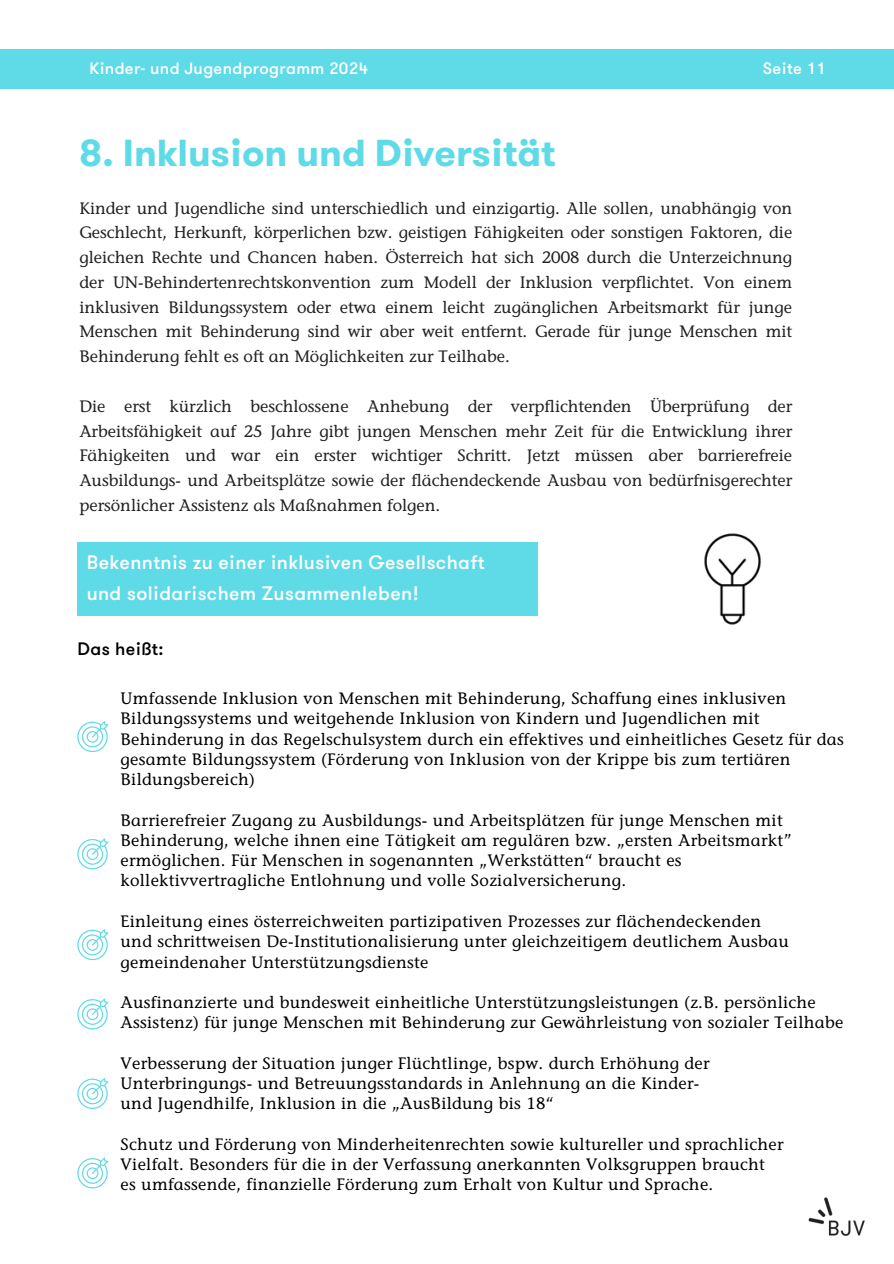
<style>
.page{position:relative;width:894px;height:1264px;background:#fff}
.page>*{position:absolute;margin:0;border:0;box-sizing:border-box;transform-origin:0 0}
.t1{font:700 37.5px "GT Walsheim";color:#5fdae7}
.t2{font:500 19.5px/31.5px "GT Walsheim";letter-spacing:.02em;color:#fff}
.t3{font:500 18px "GT Walsheim";letter-spacing:.02em;color:#000}
.t4{font:500 16.5px/20.2px "Stone Informal Std";letter-spacing:.02em;color:#000}
.t5{font:500 16.5px/24.8px "Stone Informal Std";color:#222;text-align:justify}
.t6{font:500 16.5px "GT Walsheim";letter-spacing:.02em;color:#fff}
</style>
<div class="page">
<img style="left:808px;top:1197px;width:57px;height:40px">
<div style="left:0;top:49px;width:893px;height:40px;background:#5fdae7"></div>
<div style="left:77px;top:542px;width:460px;height:73px;background:#5fdae7"></div>
<svg style="left:77px;top:1078px;width:31px;height:30px"></svg>
<svg style="left:77px;top:998px;width:31px;height:31px"></svg>
<svg style="left:77px;top:1157px;width:31px;height:31px"></svg>
<svg style="left:77px;top:721px;width:31px;height:31px"></svg>
<svg style="left:77px;top:838px;width:31px;height:31px"></svg>
<svg style="left:77px;top:929px;width:31px;height:31px"></svg>
<img style="left:704px;top:533px;width:57px;height:92px">
<h1 class="t6" style="left:89px;top:58px;width:280px">Kinder- und Jugendprogramm 2024</h1>
<p class="t6" style="left:762px;top:58px;width:65px">Seite 11</p>
<p class="t1" style="left:79px;top:129px;width:477px">8. Inklusion und Diversität</p>
<p class="t5" style="left:79px;top:197px;width:714px">Kinder und Jugendliche sind unterschiedlich und einzigartig. Alle sollen, unabhängig von Geschlecht, Herkunft, körperlichen bzw. geistigen Fähigkeiten oder sonstigen Faktoren, die gleichen Rechte und Chancen haben. Österreich hat sich 2008 durch die Unterzeichnung der UN-Behindertenrechtskonvention zum Modell der Inklusion verpflichtet. Von einem inklusiven Bildungssystem oder etwa einem leicht zugänglichen Arbeitsmarkt für junge Menschen mit Behinderung sind wir aber weit entfernt. Gerade für junge Menschen mit Behinderung fehlt es oft an Möglichkeiten zur Teilhabe.</p>
<h2 class="t5" style="left:79px;top:395px;width:714px">Die erst kürzlich beschlossene Anhebung der verpflichtenden Überprüfung der Arbeitsfähigkeit auf 25 Jahre gibt jungen Menschen mehr Zeit für die Entwicklung ihrer Fähigkeiten und war ein erster wichtiger Schritt. Jetzt müssen aber barrierefreie Ausbildungs- und Arbeitsplätze sowie der flächendeckende Ausbau von bedürfnisgerechter persönlicher Assistenz als Maßnahmen folgen.</h2>
<p class="t2" style="left:87px;top:546px;width:399px">Bekenntnis zu einer inklusiven Gesellschaft und solidarischem Zusammenleben!</p>
<p class="t3" style="left:77px;top:637px;width:88px">Das heißt:</p>
<h2 class="t4" style="left:120px;top:690px;width:724px">Umfassende Inklusion von Menschen mit Behinderung, Schaffung eines inklusiven Bildungssystems und weitgehende Inklusion von Kindern und Jugendlichen mit Behinderung in das Regelschulsystem durch ein effektives und einheitliches Gesetz für das gesamte Bildungssystem (Förderung von Inklusion von der Krippe bis zum tertiären Bildungsbereich)</h2>
<p class="t4" style="left:120px;top:811px;width:672px">Barrierefreier Zugang zu Ausbildungs- und Arbeitsplätzen für junge Menschen mit Behinderung, welche ihnen eine Tätigkeit am regulären bzw. „ersten Arbeitsmarkt” ermöglichen. Für Menschen in sogenannten „Werkstätten“ braucht es kollektivvertragliche Entlohnung und volle Sozialversicherung.</p>
<p class="t4" style="left:120px;top:913px;width:642px">Einleitung eines österreichweiten partizipativen Prozesses zur flächendeckenden</p>
<p class="t4" style="left:120px;top:933px;width:669px">und schrittweisen De-Institutionalisierung unter gleichzeitigem deutlichem Ausbau gemeindenaher Unterstützungsdienste</p>
<p class="t4" style="left:120px;top:994px;width:724px">Ausfinanzierte und bundesweit einheitliche Unterstützungsleistungen (z.B. persönliche<br>Assistenz) für junge Menschen mit Behinderung zur Gewährleistung von sozialer Teilhabe</p>
<p class="t4" style="left:120px;top:1054px;width:590px">Verbesserung der Situation junger Flüchtlinge, bspw. durch Erhöhung der</p>
<p class="t4" style="left:120px;top:1075px;width:580px">Unterbringungs- und Betreuungsstandards in Anlehnung an die Kinder-</p>
<p class="t4" style="left:120px;top:1095px;width:435px">und Jugendhilfe, Inklusion in die „AusBildung bis 18“</p>
<p class="t4" style="left:120px;top:1135px;width:664px">Schutz und Förderung von Minderheitenrechten sowie kultureller und sprachlicher<br>Vielfalt. Besonders für die in der Verfassung anerkannten Volksgruppen braucht</p>
<p class="t4" style="left:120px;top:1176px;width:594px">es umfassende, finanzielle Förderung zum Erhalt von Kultur und Sprache.</p>
</div>
